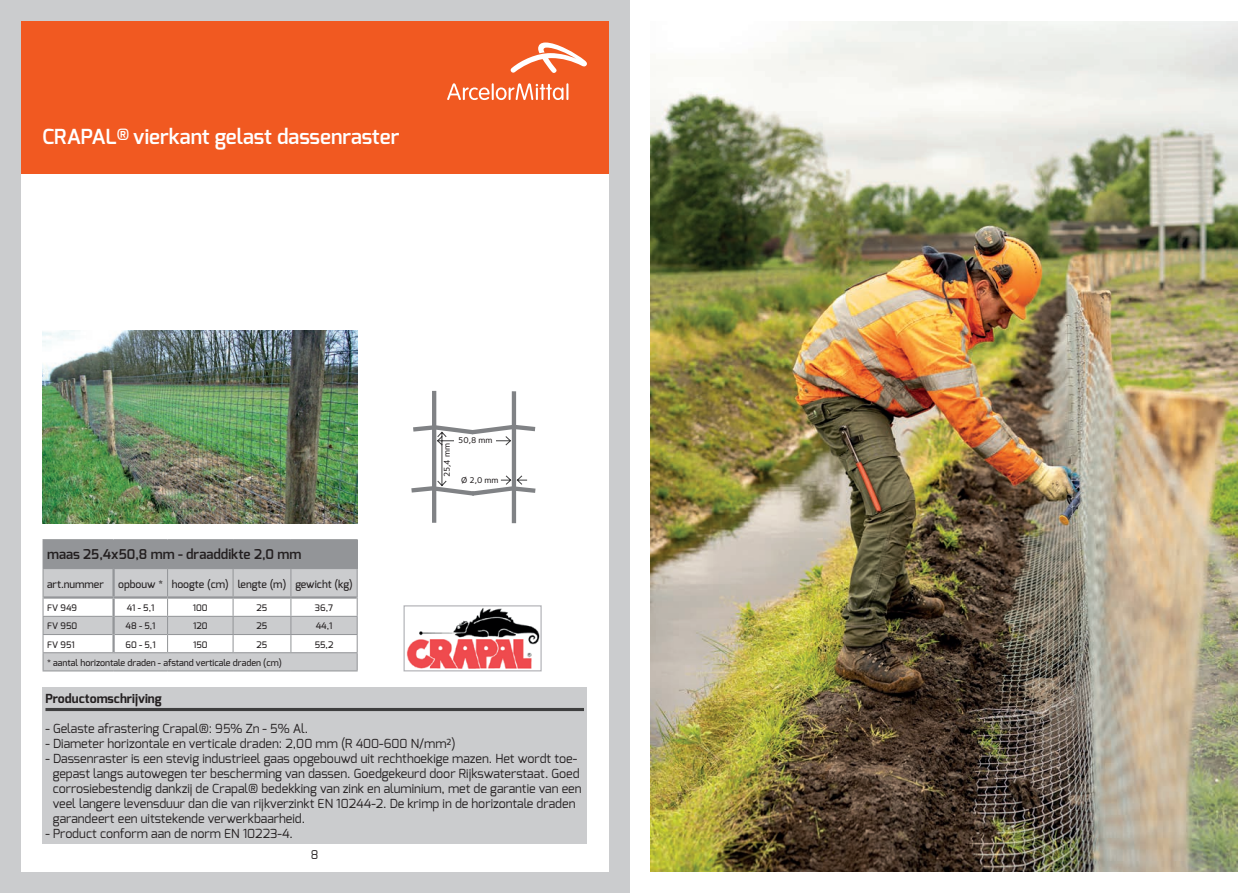
<style>
.page{position:relative;width:1259px;height:893px;background:#fff}
.page>*{position:absolute;margin:0;border:0;box-sizing:border-box;transform-origin:0 0}
.t1{font:600 20.7px "Exo";color:#fff}
.t2{font:600 13.5px "Exo";color:#231f20}
.t3{font:12.45px/15px "Exo";color:#231f20}
.t4{font:700 12.45px "Exo";color:#231f20}
.t5{font:12px "Exo";color:#231f20}
.t6{font:500 10.5px "Exo";color:#231f20}
.t7{font:500 9px "Exo";color:#231f20}
.t8{font:500 8.7px "Foundry Sterling OT2";color:#231f20}
</style>
<div class="page">
<div style="left:0;top:0;width:629px;height:893px;background:#cbccce"></div>
<div style="left:21px;top:21px;width:587px;height:851px;background:#fff"></div>
<div style="left:21px;top:21px;width:587px;height:153px;background:#f15921"></div>
<svg style="left:510px;top:43px;width:77px;height:30px"></svg>
<svg style="left:447px;top:83px;width:121px;height:17px"></svg>
<hr style="left:43px;top:539px;width:71px;height:1px;background:#939598">
<hr style="left:114px;top:539px;width:54px;height:1px;background:#939598">
<hr style="left:168px;top:539px;width:65px;height:1px;background:#939598">
<hr style="left:233px;top:539px;width:58px;height:1px;background:#939598">
<hr style="left:291px;top:539px;width:67px;height:1px;background:#939598">
<svg style="left:43px;top:540px;width:315px;height:130px"></svg>
<hr style="left:43px;top:670px;width:71px;height:1px;background:#939598">
<hr style="left:114px;top:670px;width:54px;height:1px;background:#939598">
<hr style="left:168px;top:670px;width:65px;height:1px;background:#939598">
<hr style="left:233px;top:670px;width:58px;height:1px;background:#939598">
<hr style="left:291px;top:670px;width:67px;height:1px;background:#939598">
<hr style="left:112px;top:599px;width:3px;height:17px;background:#939598">
<hr style="left:112px;top:616px;width:3px;height:18px;background:#939598">
<hr style="left:112px;top:634px;width:3px;height:18px;background:#939598">
<hr style="left:112px;top:569px;width:3px;height:27px;background:#939598">
<hr style="left:44px;top:596px;width:70px;height:3px;background:#939598">
<hr style="left:114px;top:596px;width:54px;height:3px;background:#939598">
<hr style="left:168px;top:596px;width:65px;height:3px;background:#939598">
<hr style="left:233px;top:596px;width:58px;height:3px;background:#939598">
<hr style="left:291px;top:596px;width:66px;height:3px;background:#939598">
<svg style="left:411px;top:391px;width:124px;height:132px"></svg>
<div style="left:454px;top:435px;width:42px;height:11px;background:#fff"></div>
<img style="left:43px;top:330px;width:315px;height:193px">
<img style="left:406px;top:608px;width:134px;height:61px">
<div style="left:403px;top:605px;width:139px;height:66px;border:1px solid #b2b3b7"></div>
<div style="left:43px;top:687px;width:544px;height:157px;background:#cbccce"></div>
<hr style="left:45px;top:708px;width:539px;height:3px;background:#3e3e3f">
<img style="left:651px;top:21px;width:587px;height:851px">
<h1 class="t1" style="left:42px;top:124px;width:358px">CRAPAL<sup>®</sup> vierkant gelast dassenraster</h1>
<p class="t2" style="left:47px;top:546px;width:256px">maas 25,4x50,8 mm - draaddikte 2,0 mm</p>
<p class="t6" style="left:47px;top:578px;width:58px">art.nummer</p>
<p class="t6" style="left:118px;top:578px;width:236px">opbouw * hoogte (cm) lengte (m) gewicht (kg)</p>
<p class="t7" style="left:47px;top:602px;width:32px">FV 949</p>
<p class="t7" style="left:127px;top:602px;width:29px">41 - 5,1</p>
<p class="t7" style="left:193px;top:602px;width:16px">100</p>
<p class="t7" style="left:257px;top:602px;width:12px">25</p>
<p class="t7" style="left:315px;top:602px;width:20px">36,7</p>
<p class="t7" style="left:47px;top:620px;width:32px">FV 950</p>
<p class="t7" style="left:126px;top:620px;width:31px">48 - 5,1</p>
<p class="t7" style="left:193px;top:620px;width:16px">120</p>
<p class="t7" style="left:257px;top:620px;width:12px">25</p>
<p class="t7" style="left:316px;top:620px;width:18px">44,1</p>
<p class="t7" style="left:47px;top:639px;width:29px">FV 951</p>
<p class="t7" style="left:126px;top:639px;width:32px">60 - 5,1</p>
<p class="t7" style="left:193px;top:639px;width:16px">150</p>
<p class="t7" style="left:257px;top:639px;width:12px">25</p>
<p class="t7" style="left:315px;top:639px;width:20px">55,2</p>
<p class="t7" style="left:47px;top:657px;width:236px">* aantal horizontale draden - afstand verticale draden (cm)</p>
<p class="t8" style="left:458px;top:434px;width:36px">50,8 mm</p>
<p class="t8" style="left:440px;top:477px;width:36px;rotate:-90deg">25,4 mm</p>
<p class="t8" style="left:461px;top:474px;width:39px">Ø 2,0 mm</p>
<p class="t4" style="left:45px;top:690px;width:118px">Productomschrijving</p>
<p class="t3" style="left:45px;top:721px;width:264px">- Gelaste afrastering Crapal®: 95% Zn - 5% Al.</p>
<p class="t3" style="left:45px;top:736px;width:412px">- Diameter horizontale en verticale draden: 2,00 mm (R 400-600 N/mm2)</p>
<p class="t3" style="left:53px;top:751px;width:530px;text-indent:-7px">- Dassenraster is een stevig industrieel gaas opgebouwd uit rechthoekige mazen. Het wordt toe&shy;gepast langs autowegen ter bescherming van dassen. Goedgekeurd door Rijkswaterstaat. Goed corrosiebestendig dankzij de Crapal® bedekking van zink en aluminium, met de garantie van een veel langere levensduur dan die van rijkverzinkt EN 10244-2. De krimp in de horizontale draden garandeert een uitstekende verwerkbaarheid.</p>
<p class="t3" style="left:45px;top:826px;width:249px">- Product conform aan de norm EN 10223-4.</p>
<p class="t5" style="left:311px;top:847px;width:9px">8</p>
</div>
